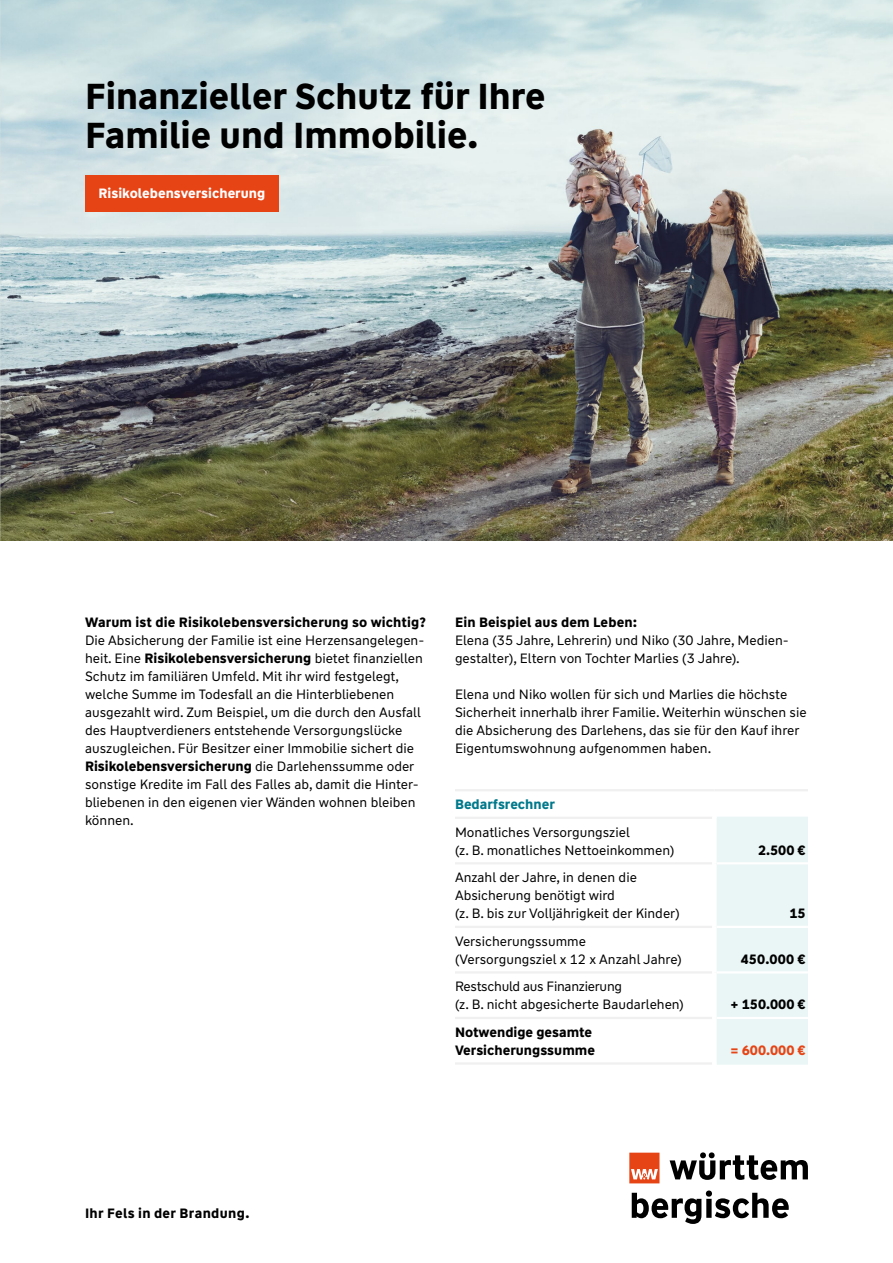
<style>
.page{position:relative;width:893px;height:1263px;background:#fff}
.page>*{position:absolute;margin:0;border:0;box-sizing:border-box;transform-origin:0 0}
.t1{font:700 36px/39.6px "WW Type";color:#000}
.t2{font:13.5px/18px "WW Type";color:#000}
.t3{font:700 13.5px/18px "WW Type";letter-spacing:.01em;color:#000}
.t4{font:700 13.5px "WW Type";color:#fff}
.t5{font:700 13.5px "WW Type";color:#00798b}
.t6{font:700 13.5px "WW Type";color:#e64415}
.s1{font-weight:700}
</style>
<div class="page">
<img style="left:1px;top:0;width:892px;height:540px">
<div style="left:717px;top:819px;width:91px;height:243px;background:#eaf5f5"></div>
<hr style="left:455px;top:817px;width:257px;height:2px;background:#f0f0f1">
<hr style="left:455px;top:862px;width:257px;height:2px;background:#f0f0f1">
<hr style="left:455px;top:926px;width:257px;height:2px;background:#f0f0f1">
<hr style="left:455px;top:971px;width:257px;height:2px;background:#f0f0f1">
<hr style="left:455px;top:1017px;width:257px;height:2px;background:#f0f0f1">
<hr style="left:455px;top:789px;width:259px;height:2px;background:#f0f0f1">
<hr style="left:714px;top:789px;width:94px;height:2px;background:#f0f0f1">
<hr style="left:455px;top:1062px;width:257px;height:3px;background:#f0f0f1">
<hr style="left:717px;top:817px;width:91px;height:2px;background:#eaf5f5">
<hr style="left:717px;top:1062px;width:91px;height:3px;background:#eaf5f5">
<hr style="left:717px;top:862px;width:91px;height:2px;background:#fff">
<hr style="left:717px;top:926px;width:91px;height:2px;background:#fff">
<hr style="left:717px;top:971px;width:91px;height:2px;background:#fff">
<hr style="left:717px;top:1017px;width:91px;height:2px;background:#fff">
<img style="left:0;top:0;width:1px;height:540px">
<svg style="left:629px;top:1152px;width:179px;height:72px"></svg>
<div style="left:85px;top:175px;width:194px;height:37px;background:#e64415"></div>
<h1 class="t1" style="left:85px;top:77px;width:462px">Finanzieller Schutz für Ihre<br>Familie und Immobilie.</h1>
<p class="t4" style="left:99px;top:185px;width:168px">Risikolebensversicherung</p>
<p class="t3" style="left:85px;top:613px;width:342px">Warum ist die Risikolebensversicherung so wichtig?</p>
<p class="t2" style="left:85px;top:631px;width:341px">Die Absicherung der Familie ist eine Herzensangelegen&shy;heit. Eine <span class="s1">Risikolebensversicherung</span> bietet finanziellen Schutz im familiären Umfeld. Mit ihr wird festgelegt, welche Summe im Todesfall an die Hinterbliebenen ausgezahlt wird. Zum Beispiel, um die durch den Ausfall des Hauptverdieners entstehende Versorgungslücke auszugleichen. Für Besitzer einer Immobilie sichert die <span class="s1">Risikolebensversicherung</span> die Darlehenssumme oder sonstige Kredite im Fall des Falles ab, damit die Hinter&shy;bliebenen in den eigenen vier Wänden wohnen bleiben können.</p>
<p class="t3" style="left:455px;top:613px;width:184px">Ein Beispiel aus dem Leben:</p>
<p class="t2" style="left:455px;top:631px;width:333px">Elena (35 Jahre, Lehrerin) und Niko (30 Jahre, Medien&shy;gestalter), Eltern von Tochter Marlies (3 Jahre).</p>
<p class="t2" style="left:455px;top:685px;width:353px">Elena und Niko wollen für sich und Marlies die höchste Sicherheit innerhalb ihrer Familie. Weiterhin wünschen sie die Absicherung des Darlehens, das sie für den Kauf ihrer Eigentumswohnung aufgenommen haben.</p>
<p class="t5" style="left:455px;top:796px;width:101px">Bedarfsrechner</p>
<p class="t2" style="left:455px;top:823px;width:221px">Monatliches Versorgungsziel<br>(z. B. monatliches Nettoeinkommen)</p>
<p class="t2" style="left:455px;top:869px;width:226px">Anzahl der Jahre, in denen die<br>Absicherung benötigt wird<br>(z. B. bis zur Volljährigkeit der Kinder)</p>
<p class="t2" style="left:455px;top:932px;width:228px">Versicherungssumme (Versorgungsziel x 12 x Anzahl Jahre)</p>
<p class="t2" style="left:455px;top:978px;width:230px">Restschuld aus Finanzierung<br>(z. B. nicht abgesicherte Baudarlehen)</p>
<p class="t3" style="left:455px;top:1023px;width:141px">Notwendige gesamte<br>Versicherungssumme</p>
<p class="t3" style="left:758px;top:841px;width:49px">2.500 €</p>
<p class="t3" style="left:789px;top:905px;width:18px">15</p>
<p class="t3" style="left:741px;top:950px;width:66px">450.000 €</p>
<p class="t3" style="left:731px;top:996px;width:77px">+ 150.000 €</p>
<p class="t6" style="left:731px;top:1041px;width:77px">= 600.000 €</p>
<p class="t3" style="left:85px;top:1204px;width:166px">Ihr Fels in der Brandung.</p>
</div>
